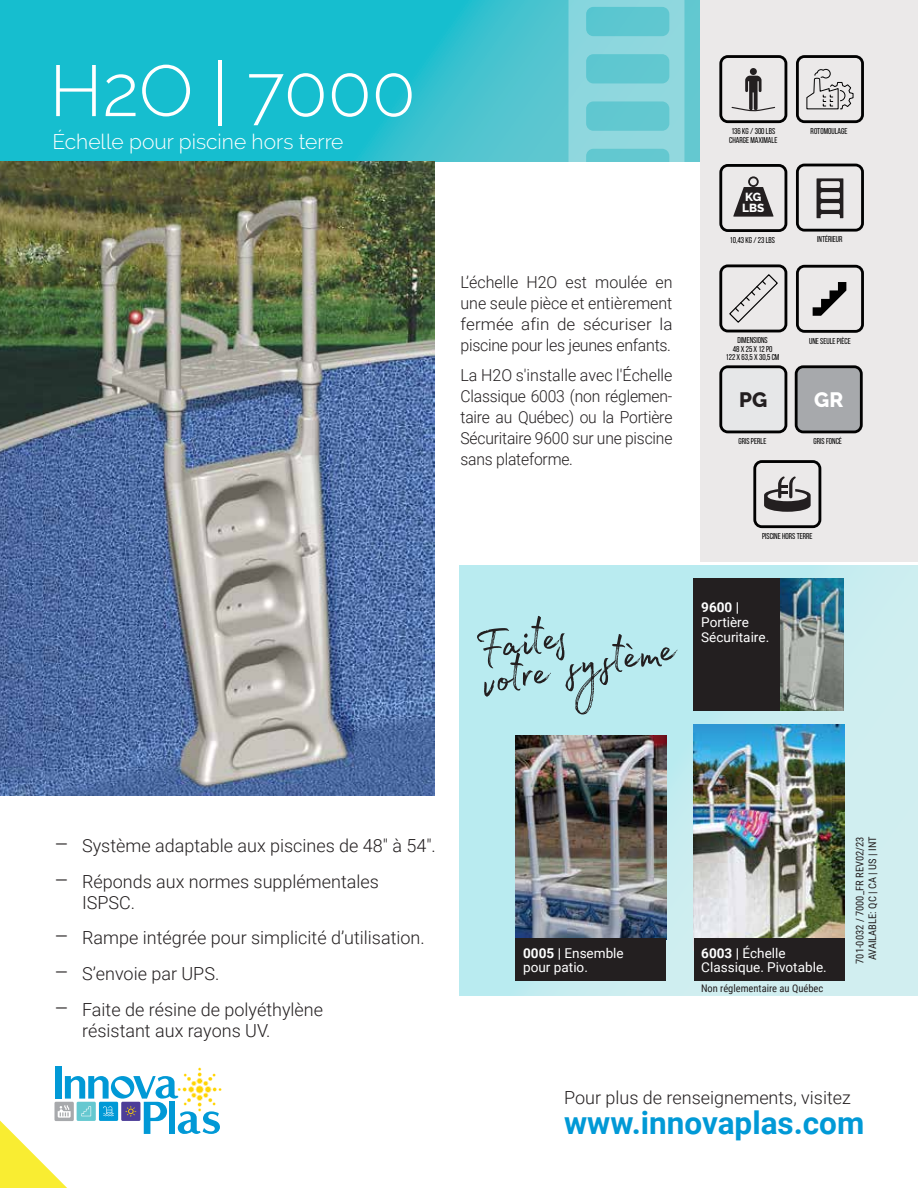
<style>
.page{position:relative;width:918px;height:1188px;background:#fff}
.page>*{position:absolute;margin:0;border:0;box-sizing:border-box;transform-origin:0 0}
.t1{font:300 72px "Raleway";color:#fff}
.t2{font:63.15px "Madelyn";color:#231f20}
.t3{font:700 31.5px "Roboto";color:#0199d6}
.t4{font:300 21px "Raleway";color:#fff}
.t5{font:800 20.85px "Raleway";color:#231f20}
.t6{font:800 20.85px "Raleway";color:#fff}
.t7{font:300 18px/21px "Roboto";color:#231f20}
.t8{font:300 16.5px/21px "Roboto";letter-spacing:-.01em;color:#231f20;text-align:justify}
.t9{font:13.5px/14.9px "Roboto";color:#fff}
.t10{font:700 13.5px "Roboto";color:#fff}
.t11{font:800 11.7px/10.8px "Raleway";color:#fff}
.t12{font:10.5px "Roboto Condensed";color:#231f20}
.t13{font:8.55px/8.6px "Bebas Neue";color:#010101}
.s1{font-size:21.9px}
.s2{font-weight:700}
</style>
<div class="page">
<svg style="left:0;top:0;width:700px;height:162px;background:#25bfce"></svg>
<svg style="left:459px;top:565px;width:459px;height:430px;background:#c0eaee"></svg>
<div style="left:55px;top:1066px;width:7px;height:33px;background:#0199d6"></div>
<img style="left:0;top:162px;width:435px;height:633px">
<img style="left:694px;top:725px;width:150px;height:213px">
<img style="left:515px;top:736px;width:151px;height:204px">
<div style="left:694px;top:938px;width:150px;height:43px;background:#231f20"></div>
<div style="left:516px;top:938px;width:150px;height:43px;background:#231f20"></div>
<div style="left:700px;top:0;width:218px;height:562px;background:#ebe9e9"></div>
<svg style="left:719px;top:55px;width:68px;height:68px"></svg>
<svg style="left:719px;top:264px;width:68px;height:68px"></svg>
<svg style="left:753px;top:460px;width:68px;height:68px"></svg>
<svg style="left:719px;top:365px;width:68px;height:68px"></svg>
<svg style="left:795px;top:365px;width:68px;height:68px;background:#909294"></svg>
<svg style="left:719px;top:164px;width:68px;height:68px"></svg>
<svg style="left:796px;top:55px;width:68px;height:68px"></svg>
<img style="left:780px;top:579px;width:64px;height:132px">
<div style="left:694px;top:579px;width:86px;height:132px;background:#231f20"></div>
<svg style="left:569px;top:0;width:115px;height:162px;background:#79d0d7"></svg>
<svg style="left:796px;top:164px;width:68px;height:68px"></svg>
<svg style="left:796px;top:265px;width:68px;height:68px"></svg>
<svg style="left:0;top:1068px;width:222px;height:120px"></svg>
<h1 class="t1" style="left:49px;top:49px;width:368px">H2O | 7000</h1>
<p class="t4" style="left:52px;top:129px;width:293px">Échelle pour piscine hors terre</p>
<p class="t8" style="left:461px;top:271px;width:213px">L’échelle H2O est moulée en une seule pièce et entièrement fermée afin de sécuriser la piscine pour les jeunes enfants.</p>
<p class="t8" style="left:461px;top:364px;width:214px">La H2O s'installe avec l'Échelle Classique 6003 (non réglemen&shy;taire au Québec) ou la Portière Sécuritaire 9600 sur une piscine sans plateforme.</p>
<p class="t13" style="left:729px;top:127px;width:50px">136 KG / 300 LBS<br>CHARGE MAXIMALE</p>
<p class="t11" style="left:742px;top:192px;width:24px">KG<br>LBS</p>
<p class="t13" style="left:730px;top:236px;width:47px">10,43 KG / 23 LBS</p>
<p class="t13" style="left:811px;top:127px;width:38px">ROTOMOULAGE</p>
<p class="t13" style="left:817px;top:235px;width:27px">INTÉRIEUR</p>
<p class="t13" style="left:726px;top:336px;width:55px;text-align:center">DIMENSIONS<br>48 X 25 X 12 PO<br>122 X 63,5 X 30,5 CM</p>
<p class="t13" style="left:809px;top:336px;width:43px">UNE SEULE PIÈCE</p>
<p class="t5" style="left:739px;top:388px;width:30px">PG</p>
<p class="t6" style="left:814px;top:388px;width:31px">GR</p>
<p class="t13" style="left:739px;top:437px;width:29px">GRIS PERLE</p>
<p class="t13" style="left:814px;top:437px;width:30px">GRIS FONCÉ</p>
<p class="t13" style="left:762px;top:532px;width:52px">PISCINE HORS TERRE</p>
<h2 class="t2" style="left:468px;top:602px;width:90px;rotate:-10deg">Faites</h2>
<h2 class="t2" style="left:473px;top:634px;width:198px;rotate:-10deg">votre système</h2>
<p class="t10" style="left:701px;top:598px;width:39px">9600 |</p>
<p class="t9" style="left:701px;top:615px;width:70px">Portière<br>Sécuritaire.</p>
<p class="t7" style="left:55px;top:835px;width:383px"><span class="s1">–</span> Système adaptable aux piscines de 48" à 54".</p>
<p class="t7" style="left:82px;top:870px;width:298px;text-indent:-28px"><span class="s1">–</span> Réponds aux normes supplémentales<br>ISPSC.</p>
<p class="t7" style="left:55px;top:927px;width:372px"><span class="s1">–</span> Rampe intégrée pour simplicité d’utilisation.</p>
<p class="t7" style="left:55px;top:962px;width:166px"><span class="s1">–</span> S’envoie par UPS.</p>
<p class="t7" style="left:82px;top:998px;width:243px;text-indent:-28px"><span class="s1">–</span> Faite de résine de polyéthylène résistant aux rayons UV.</p>
<p class="t9" style="left:523px;top:945px;width:102px"><span class="s2">0005 |</span> Ensemble pour patio.</p>
<p class="t9" style="left:701px;top:945px;width:86px"><span class="s2">6003 |</span> Échelle</p>
<p class="t9" style="left:701px;top:960px;width:127px">Classique. Pivotable.</p>
<p class="t12" style="left:701px;top:981px;width:124px">Non réglementaire au Québec</p>
<p class="t12" style="left:865px;top:960px;width:125px;rotate:-90deg">AVAILABLE: QC | CA | US | INT</p>
<p class="t12" style="left:852px;top:964px;width:128px;rotate:-90deg">701-0032 / 7000_FR REV02/23</p>
<p class="t7" style="left:564px;top:1086px;width:288px">Pour plus de renseignements, visitez</p>
<h3 class="t3" style="left:564px;top:1100px;width:302px">www.innovaplas.com</h3>
</div>
